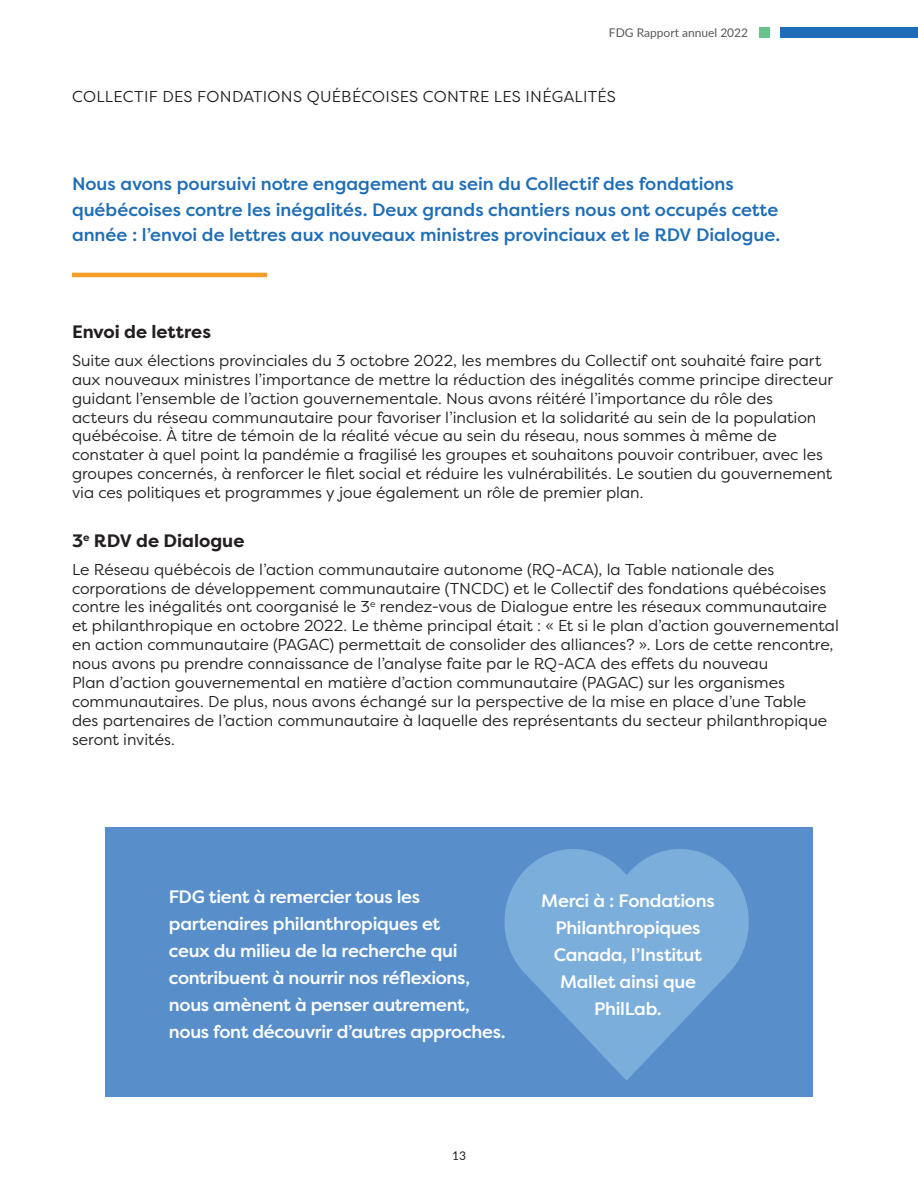
<style>
.page{position:relative;width:918px;height:1188px;background:#fff}
.page>*{position:absolute;margin:0;border:0;box-sizing:border-box;transform-origin:0 0}
.t1{font:500 18px/27px "Filson Pro";letter-spacing:-.015em;color:#fff}
.t2{font:500 18px/25.5px "Filson Pro";color:#1e6db6}
.t3{font:700 18px "Filson Pro";color:#231f20}
.t4{font:15.75px/18.9px "Filson Pro";color:#231f20}
.t5{font:12px "Lato";color:#57585a}
.t6{font:12px "Lato";color:#231f20}
</style>
<div class="page">
<div style="left:780px;top:27px;width:138px;height:10px;background:#1e6db6"></div>
<div style="left:759px;top:27px;width:11px;height:10px;background:#69c18c"></div>
<hr style="left:72px;top:273px;width:195px;height:4px;background:#f69d27">
<div style="left:105px;top:827px;width:708px;height:269px;background:#588fcb"></div>
<svg style="left:504px;top:849px;width:245px;height:232px;fill:#7caedb"></svg>
<p class="t5" style="left:609px;top:24px;width:141px">FDG Rapport annuel 2022</p>
<p class="t4" style="left:72px;top:86px;width:545px">COLLECTIF DES FONDATIONS QUÉBÉCOISES CONTRE LES INÉGALITÉS</p>
<p class="t2" style="left:72px;top:171px;width:710px">Nous avons poursuivi notre engagement au sein du Collectif des fondations québécoises contre les inégalités. Deux grands chantiers nous ont occupés cette année : l’envoi de lettres aux nouveaux ministres provinciaux et le RDV Dialogue.</p>
<p class="t3" style="left:72px;top:320px;width:141px">Envoi de lettres</p>
<p class="t4" style="left:72px;top:350px;width:763px">Suite aux élections provinciales du 3 octobre 2022, les membres du Collectif ont souhaité faire part aux nouveaux ministres l’importance de mettre la réduction des inégalités comme principe directeur guidant l’ensemble de l’action gouvernementale. Nous avons réitéré l’importance du rôle des acteurs du réseau communautaire pour favoriser l’inclusion et la solidarité au sein de la population québécoise. À titre de témoin de la réalité vécue au sein du réseau, nous sommes à même de constater à quel point la pandémie a fragilisé les groupes et souhaitons pouvoir contribuer, avec les groupes concernés, à renforcer le filet social et réduire les vulnérabilités. Le soutien du gouvernement via ces politiques et programmes y joue également un rôle de premier plan.</p>
<p class="t3" style="left:72px;top:529px;width:174px">3<sup>e</sup> RDV de Dialogue</p>
<p class="t4" style="left:72px;top:559px;width:768px">Le Réseau québécois de l’action communautaire autonome (RQ-ACA), la Table nationale des corporations de développement communautaire (TNCDC) et le Collectif des fondations québécoises contre les inégalités ont coorganisé le 3<sup>e</sup> rendez-vous de Dialogue entre les réseaux communautaire et philanthropique en octobre 2022. Le thème principal était : « Et si le plan d’action gouvernemental en action communautaire (PAGAC) permettait de consolider des alliances ? ». Lors de cette rencontre, nous avons pu prendre connaissance de l’analyse faite par le RQ-ACA des effets du nouveau<br>Plan d’action gouvernemental en matière d’action communautaire (PAGAC) sur les organismes communautaires. De plus, nous avons échangé sur la perspective de la mise en place d’une Table<br>des partenaires de l’action communautaire à laquelle des représentants du secteur philanthropique seront invités.</p>
<p class="t1" style="left:169px;top:883px;width:338px">FDG tient à remercier tous les partenaires philanthropiques et<br>ceux du milieu de la recherche qui contribuent à nourrir nos réflexions, nous amènent à penser autrement, nous font découvrir d’autres approches.</p>
<p class="t1" style="left:541px;top:886px;width:175px;text-align:center">Merci à : Fondations<br>Philanthropiques<br>Canada, l’Institut<br>Mallet ainsi que<br>PhilLab.</p>
<p class="t6" style="left:452px;top:1147px;width:15px">13</p>
</div>
